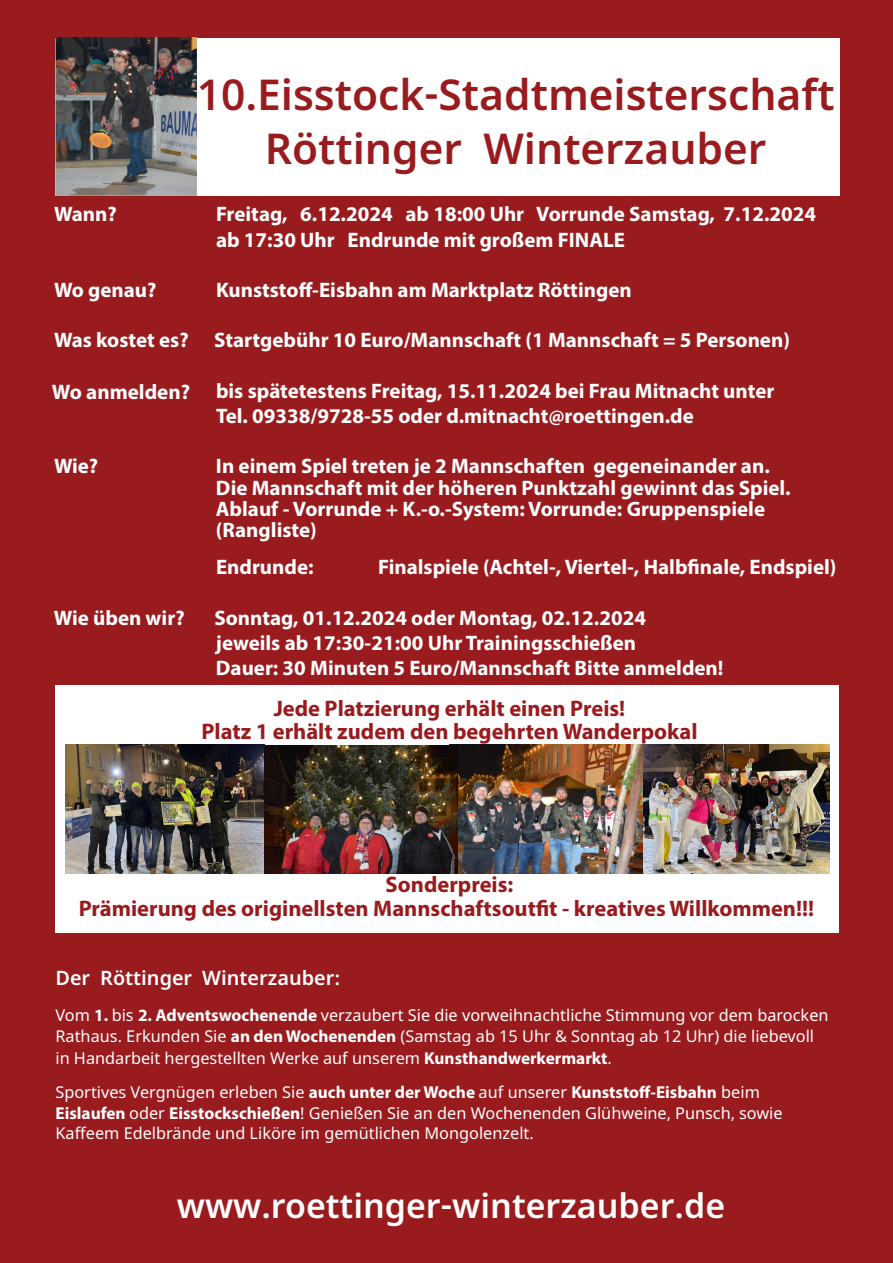
<style>
.page{position:relative;width:893px;height:1263px;background:#991b1e}
.page>*{position:absolute;margin:0;border:0;box-sizing:border-box;transform-origin:0 0}
.t1{font:600 42.45px/54px "Noto Sans Sinhala";color:#991b1e;text-align:center}
.t2{font:600 34.05px "Noto Sans Sinhala";color:#fff}
.t3{font:700 22.5px/23.5px "Myriad Pro";color:#991b1e;text-align:center}
.t4{font:700 21px/25.2px "Myriad Pro";color:#fff}
.t5{font:600 19.8px "Noto Sans Sinhala";color:#fff}
.t6{font:16.35px/21.5px "Noto Sans Khmer";color:#fff}
.s1{font-family:"Myriad Pro";font-weight:700;font-size:17.25px}
</style>
<div class="page">
<div style="left:55px;top:38px;width:785px;height:158px;background:#fff"></div>
<div style="left:55px;top:685px;width:784px;height:247px;background:#fff"></div>
<img style="left:55px;top:38px;width:141px;height:158px">
<img style="left:66px;top:745px;width:383px;height:128px">
<img style="left:643px;top:745px;width:187px;height:128px">
<img style="left:449px;top:745px;width:194px;height:128px">
<h1 class="t1" style="left:197px;top:67px;width:639px">10.Eisstock-Stadtmeisterschaft<br>Röttinger Winterzauber</h1>
<p class="t4" style="left:54px;top:201px;width:64px">Wann?</p>
<p class="t4" style="left:216px;top:201px;width:602px">Freitag, 6.12.2024 ab 18:00 Uhr Vorrunde Samstag, 7.12.2024 ab 17:30 Uhr Endrunde mit großem FINALE</p>
<p class="t4" style="left:54px;top:277px;width:104px">Wo genau?</p>
<p class="t4" style="left:216px;top:277px;width:417px">Kunststoff-Eisbahn am Marktplatz Röttingen</p>
<p class="t4" style="left:54px;top:327px;width:737px">Was kostet es? Startgebühr 10 Euro/Mannschaft (1 Mannschaft = 5 Personen)</p>
<p class="t4" style="left:216px;top:377px;width:560px">bis spätetestens Freitag, 15.11.2024 bei Frau Mitnacht unter<br>Tel. 09338/9728-55 oder d.mitnacht@roettingen.de</p>
<p class="t4" style="left:54px;top:453px;width:46px">Wie?</p>
<p class="t4" style="left:216px;top:455px;width:576px;line-height:21px">In einem Spiel treten je 2 Mannschaften gegeneinander an.<br>Die Mannschaft mit der höheren Punktzahl gewinnt das Spiel.<br>Ablauf - Vorrunde + K.-o.-System: Vorrunde: Gruppenspiele (Rangliste)</p>
<p class="t4" style="left:216px;top:554px;width:99px">Endrunde:</p>
<p class="t4" style="left:378px;top:554px;width:460px">Finalspiele (Achtel-, Viertel-, Halbfinale, Endspiel)</p>
<p class="t4" style="left:54px;top:604px;width:132px">Wie üben wir?</p>
<p class="t4" style="left:214px;top:604px;width:511px">Sonntag, 01.12.2024 oder Montag, 02.12.2024<br>jeweils ab 17:30-21:00 Uhr Trainingsschießen<br>Dauer: 30 Minuten 5 Euro/Mannschaft Bitte anmelden!</p>
<p class="t4" style="left:52px;top:379px;width:140px">Wo anmelden?</p>
<p class="t3" style="left:201px;top:695px;width:498px">Jede Platzierung erhält einen Preis!<br>Platz 1 erhält zudem den begehrten Wanderpokal</p>
<p class="t3" style="left:79px;top:871px;width:737px;line-height:24.5px">Sonderpreis:<br>Prämierung des originellsten Mannschaftsoutfit - kreatives Willkommen!!!</p>
<p class="t5" style="left:55px;top:965px;width:286px">Der Röttinger Winterzauber:</p>
<p class="t6" style="left:55px;top:1004px;width:775px">Vom <span class="s1">1.</span> bis <span class="s1">2. Adventswochenende</span> verzaubert Sie die vorweihnachtliche Stimmung vor dem barocken<br>Rathaus. Erkunden Sie <span class="s1">an den Wochenenden</span> (Samstag ab 15 Uhr &amp; Sonntag ab 12 Uhr) die liebevoll in Handarbeit hergestellten Werke auf unserem <span class="s1">Kunsthandwerkermarkt</span>.</p>
<p class="t6" style="left:55px;top:1082px;width:729px;line-height:20.7px">Sportives Vergnügen erleben Sie <span class="s1">auch unter der Woche</span> auf unserer <span class="s1">Kunststoff-Eisbahn</span> beim<br><span class="s1">Eislaufen</span> oder <span class="s1">Eisstockschießen</span>! Genießen Sie an den Wochenenden Glühweine, Punsch, sowie<br>Kaffeem Edelbrände und Liköre im gemütlichen Mongolenzelt.</p>
<h2 class="t2" style="left:177px;top:1184px;width:550px">www.roettinger-winterzauber.de</h2>
</div>
